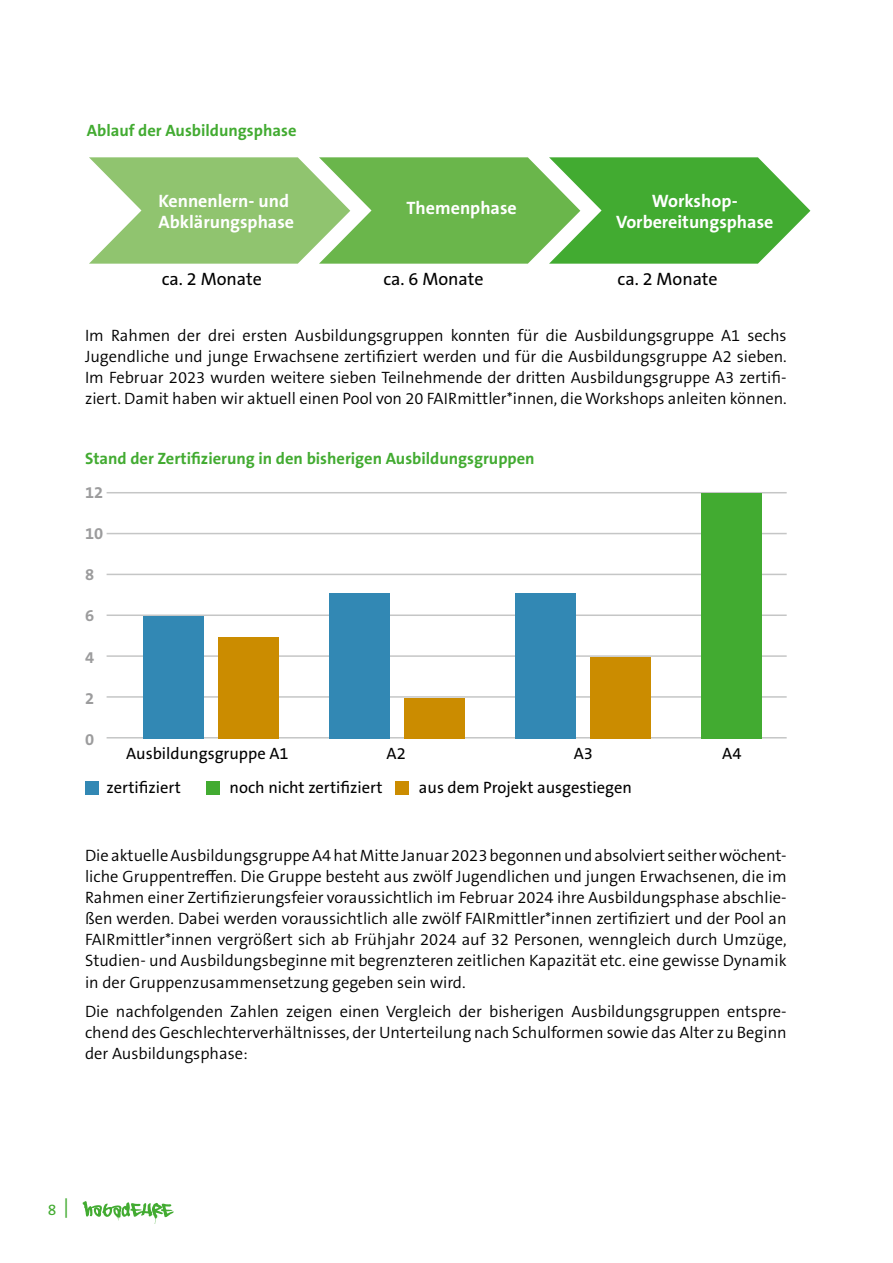
<style>
.page{position:relative;width:893px;height:1263px;background:#fff}
.page>*{position:absolute;margin:0;border:0;box-sizing:border-box;transform-origin:0 0}
.t1{font:700 18px/21px "The Sans B W7";color:#fff}
.t2{font:18px "The Sans B W5 Plain";color:#000}
.t3{font:300 16.5px/21px "The Sans B W4";color:#000;text-align:justify}
.t4{font:16.5px "The Sans B W5 Plain";color:#000}
.t5{font:700 16.5px "The Sans B W7";color:#42ab31}
.t6{font:700 16.5px "The Sans B W7";color:#9c9c9d}
.t7{font:15.75px "The Sans B W5 Plain";color:#42ab31}
.s1{font-size:19.5px}
</style>
<div class="page">
<svg style="left:82px;top:1201px;width:92px;height:23px"></svg>
<svg style="left:89px;top:157px;width:721px;height:107px;background:#7dc066"></svg>
<hr style="left:107px;top:492px;width:680px;height:1px;background:#c5c6c6">
<hr style="left:107px;top:533px;width:680px;height:1px;background:#c5c6c6">
<hr style="left:107px;top:574px;width:680px;height:1px;background:#c5c6c6">
<hr style="left:107px;top:614px;width:680px;height:2px;background:#c5c6c6">
<hr style="left:107px;top:655px;width:680px;height:2px;background:#c5c6c6">
<hr style="left:107px;top:696px;width:680px;height:2px;background:#c5c6c6">
<hr style="left:107px;top:737px;width:680px;height:1px;background:#c5c6c6">
<div style="left:85px;top:781px;width:13px;height:13px;background:#3288b4"></div>
<div style="left:206px;top:781px;width:13px;height:13px;background:#42ab31"></div>
<div style="left:395px;top:781px;width:14px;height:13px;background:#cb8c00"></div>
<div style="left:702px;top:493px;width:60px;height:245px;background:#42ab31"></div>
<div style="left:144px;top:616px;width:60px;height:122px;background:#3288b4"></div>
<div style="left:219px;top:637px;width:60px;height:101px;background:#cb8c00"></div>
<div style="left:330px;top:593px;width:60px;height:145px;background:#3288b4"></div>
<div style="left:405px;top:698px;width:60px;height:40px;background:#cb8c00"></div>
<div style="left:516px;top:593px;width:60px;height:145px;background:#3288b4"></div>
<div style="left:590px;top:657px;width:61px;height:81px;background:#cb8c00"></div>
<p class="t5" style="left:87px;top:119px;width:211px">Ablauf der Ausbildungsphase</p>
<p class="t1" style="left:158px;top:190px;width:137px">Kennenlern- und<br>Abklärungsphase</p>
<p class="t1" style="left:406px;top:198px;width:112px">Themenphase</p>
<p class="t1" style="left:616px;top:190px;width:159px;text-align:center">Workshop-<br>Vorbereitungsphase</p>
<p class="t2" style="left:162px;top:268px;width:102px">ca. 2 Monate</p>
<p class="t2" style="left:383px;top:268px;width:102px">ca. 6 Monate</p>
<p class="t2" style="left:618px;top:268px;width:102px">ca. 2 Monate</p>
<p class="t3" style="left:85px;top:325px;width:703px">Im Rahmen der drei ersten Ausbildungsgruppen konnten für die Ausbildungsgruppe A1 sechs Jugendliche und junge Erwachsene zertifiziert werden und für die Ausbildungsgruppe A2 sieben.<br>Im Februar 2023 wurden weitere sieben Teilnehmende der dritten Ausbildungsgruppe A3 zertifi&shy;ziert. Damit haben wir aktuell einen Pool von 20 FAIRmittler*innen, die Workshops anleiten können.</p>
<p class="t5" style="left:85px;top:447px;width:451px">Stand der Zertifizierung in den bisherigen Ausbildungsgruppen</p>
<p class="t6" style="left:85px;top:481px;width:20px">12</p>
<p class="t6" style="left:85px;top:523px;width:20px">10</p>
<p class="t6" style="left:85px;top:564px;width:11px">8</p>
<p class="t6" style="left:85px;top:605px;width:11px">6</p>
<p class="t6" style="left:85px;top:646px;width:11px">4</p>
<p class="t6" style="left:85px;top:688px;width:11px">2</p>
<p class="t6" style="left:85px;top:729px;width:11px">0</p>
<p class="t4" style="left:126px;top:743px;width:164px">Ausbildungsgruppe A1</p>
<p class="t4" style="left:387px;top:743px;width:21px">A2</p>
<p class="t4" style="left:574px;top:743px;width:21px">A3</p>
<p class="t4" style="left:722px;top:743px;width:21px">A4</p>
<p class="t4" style="left:107px;top:777px;width:76px">zertifiziert</p>
<p class="t4" style="left:230px;top:777px;width:154px">noch nicht zertifiziert</p>
<p class="t4" style="left:419px;top:777px;width:215px">aus dem Projekt ausgestiegen</p>
<p class="t3" style="left:85px;top:845px;width:703px">Die aktuelle Ausbildungsgruppe A4 hat Mitte Januar 2023 begonnen und absolviert seither wöchent&shy;liche Gruppentreffen. Die Gruppe besteht aus zwölf Jugendlichen und jungen Erwachsenen, die im Rahmen einer Zertifizierungsfeier voraussichtlich im Februar 2024 ihre Ausbildungsphase abschlie&shy;ßen werden. Dabei werden voraussichtlich alle zwölf FAIRmittler*innen zertifiziert und der Pool an FAIRmittler*innen vergrößert sich ab Frühjahr 2024 auf 32 Personen, wenngleich durch Umzüge, Studien- und Ausbildungsbeginne mit begrenzteren zeitlichen Kapazität etc. eine gewisse Dynamik in der Gruppenzusammensetzung gegeben sein wird.</p>
<p class="t3" style="left:85px;top:1001px;width:703px">Die nachfolgenden Zahlen zeigen einen Vergleich der bisherigen Ausbildungsgruppen entspre&shy;chend des Geschlechterverhältnisses, der Unterteilung nach Schulformen sowie das Alter zu Beginn der Ausbildungsphase:</p>
<p class="t7" style="left:48px;top:1199px;width:23px">8 <span class="s1">|</span></p>
</div>
